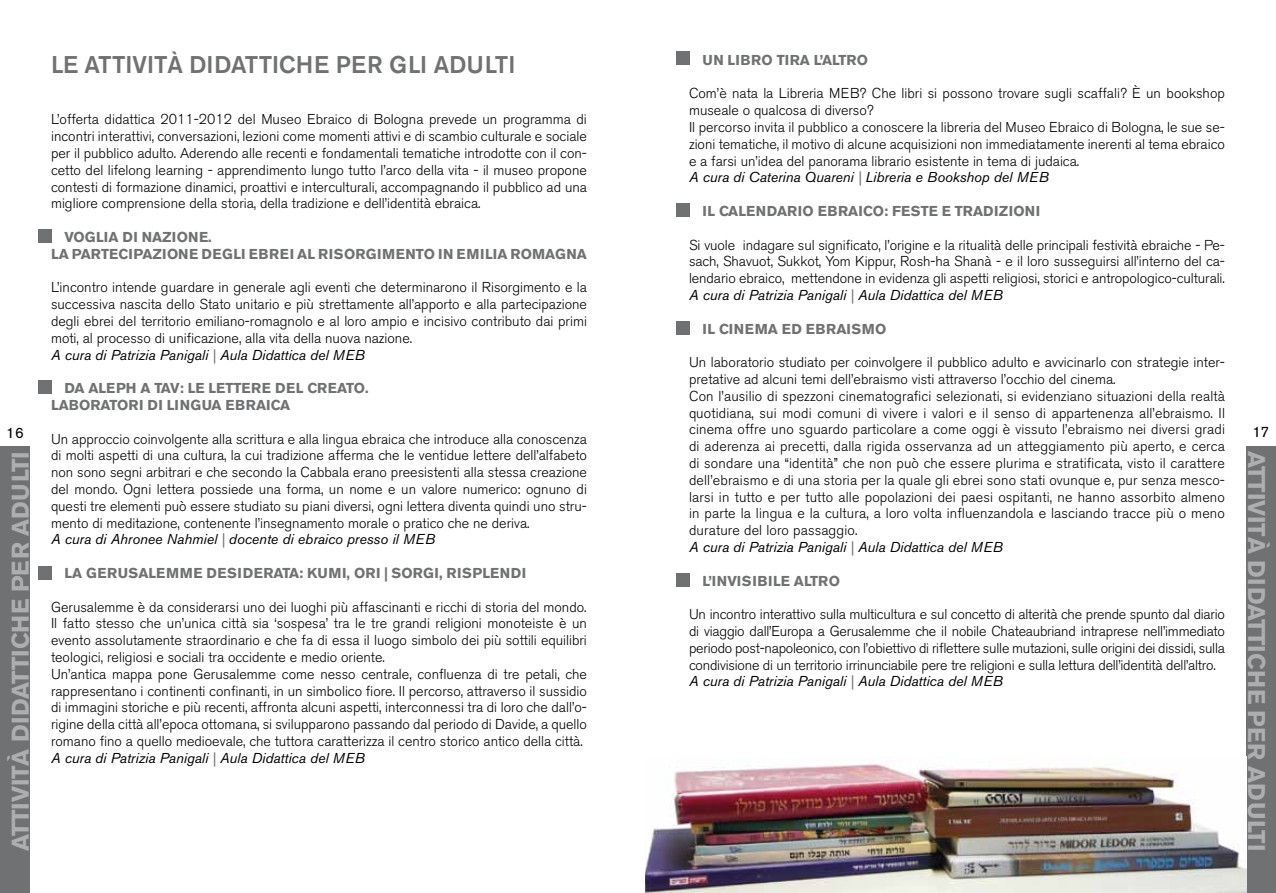
<style>
.page{position:relative;width:1276px;height:893px;background:#fff}
.page>*{position:absolute;margin:0;border:0;box-sizing:border-box;transform-origin:0 0}
.t1{font:700 24px "Akzidenz Grotesk BE";letter-spacing:-.005em;color:#adaeb0}
.t2{font:500 24px "Akzidenz Grotesk BE";color:#707172}
.t3{font:15px "Akzidenz Grotesk BE";color:#000}
.t4{font:300 14.25px/16.8px "Akzidenz Grotesk BE";color:#000}
.t5{font:700 14.25px/16.8px "Akzidenz Grotesk BE";letter-spacing:.02em;color:#707172}
.t6{font:700 14.25px/16.8px "Akzidenz Grotesk BE";color:#707172}
.t7{font:700 14.25px "Akzidenz Grotesk BE";letter-spacing:.04em;color:#707172}
.s1{color:#fff}
.s2{font-weight:400;font-style:italic}
.s3{font-weight:400;font-style:italic;color:#707172}
</style>
<div class="page">
<div style="left:1246px;top:446px;width:30px;height:447px;background:#707172"></div>
<div style="left:0;top:446px;width:30px;height:447px;background:#707172"></div>
<img style="left:645px;top:764px;width:601px;height:129px">
<div style="left:38px;top:230px;width:13px;height:13px;background:#707172"></div>
<div style="left:38px;top:381px;width:13px;height:13px;background:#707172"></div>
<div style="left:38px;top:567px;width:13px;height:13px;background:#707172"></div>
<div style="left:676px;top:52px;width:13px;height:13px;background:#707172"></div>
<div style="left:676px;top:203px;width:13px;height:13px;background:#707172"></div>
<div style="left:676px;top:322px;width:13px;height:13px;background:#707172"></div>
<div style="left:676px;top:573px;width:13px;height:13px;background:#707172"></div>
<h1 class="t2" style="left:51px;top:50px;width:466px">LE ATTIVITÀ DIDATTICHE PER GLI ADULTI</h1>
<p class="t5" style="left:689px;top:51px;width:181px"><span class="s1">&gt;</span> UN LIBRO TIRA L’ALTRO</p>
<p class="t4" style="left:689px;top:85px;width:537px">Com’è nata la Libreria MEB? Che libri si possono trovare sugli scaffali? È un bookshop museale o qualcosa di diverso?<br>Il percorso invita il pubblico a conoscere la libreria del Museo Ebraico di Bologna, le sue se&shy;zioni tematiche, il motivo di alcune acquisizioni non immediatamente inerenti al tema ebraico e a farsi un’idea del panorama librario esistente in tema di judaica.<br><span class="s2">A cura di Caterina Quareni</span> <span class="s3">|</span> <span class="s2">Libreria e Bookshop del MEB</span></p>
<p class="t6" style="left:689px;top:203px;width:353px"><span class="s1">&gt;</span> IL CALENDARIO EBRAICO: FESTE E TRADIZIONI</p>
<p class="t4" style="left:689px;top:236px;width:537px;text-align:justify">Si vuole indagare sul significato, l’origine e la ritualità delle principali festività ebraiche - Pe&shy;sach, Shavuot, Sukkot, Yom Kippur, Rosh-ha Shanà - e il loro susseguirsi all’interno del ca&shy;lendario ebraico, mettendone in evidenza gli aspetti religiosi, storici e antropologico-culturali.<br><span class="s2">A cura di Patrizia Panigali</span> <span class="s3">|</span> <span class="s2">Aula Didattica del MEB</span></p>
<p class="t7" style="left:689px;top:320px;width:199px"><span class="s1">&gt;</span> IL CINEMA ED EBRAISMO</p>
<p class="t4" style="left:689px;top:354px;width:537px">Un laboratorio studiato per coinvolgere il pubblico adulto e avvicinarlo con strategie inter&shy;pretative ad alcuni temi dell’ebraismo visti attraverso l’occhio del cinema.<br>Con l’ausilio di spezzoni cinematografici selezionati, si evidenziano situazioni della realtà quotidiana, sui modi comuni di vivere i valori e il senso di appartenenza all’ebraismo. Il cinema offre uno sguardo particolare a come oggi è vissuto l’ebraismo nei diversi gradi di aderenza ai precetti, dalla rigida osservanza ad un atteggiamento più aperto, e cerca di sondare una “identità” che non può che essere plurima e stratificata, visto il carattere dell’ebraismo e di una storia per la quale gli ebrei sono stati ovunque e, pur senza mesco&shy;larsi in tutto e per tutto alle popolazioni dei paesi ospitanti, ne hanno assorbito almeno in parte la lingua e la cultura, a loro volta influenzandola e lasciando tracce più o meno durature del loro passaggio.<br><span class="s2">A cura di Patrizia Panigali</span> <span class="s3">|</span> <span class="s2">Aula Didattica del MEB</span></p>
<p class="t5" style="left:689px;top:572px;width:152px"><span class="s1">&gt;</span> L’INVISIBILE ALTRO</p>
<p class="t4" style="left:689px;top:606px;width:537px">Un incontro interattivo sulla multicultura e sul concetto di alterità che prende spunto dal diario di viaggio dall’Europa a Gerusalemme che il nobile Chateaubriand intraprese nell’immediato periodo post-napoleonico, con l’obiettivo di riflettere sulle mutazioni, sulle origini dei dissidi, sulla condivisione di un territorio irrinunciabile pere tre religioni e sulla lettura dell’identità dell’altro.<br><span class="s2">A cura di Patrizia Panigali</span> <span class="s3">|</span> <span class="s2">Aula Didattica del MEB</span></p>
<p class="t4" style="left:51px;top:111px;width:537px;text-align:justify">L’offerta didattica 2011-2012 del Museo Ebraico di Bologna prevede un programma di incontri interattivi, conversazioni, lezioni come momenti attivi e di scambio culturale e sociale per il pubblico adulto. Aderendo alle recenti e fondamentali tematiche introdotte con il con&shy;cetto del lifelong learning - apprendimento lungo tutto l’arco della vita - il museo propone contesti di formazione dinamici, proattivi e interculturali, accompagnando il pubblico ad una migliore comprensione della storia, della tradizione e dell’identità ebraica.</p>
<p class="t5" style="left:51px;top:229px;width:537px"><span class="s1">&gt;</span> VOGLIA DI NAZIONE.<br>LA PARTECIPAZIONE DEGLI EBREI AL RISORGIMENTO IN EMILIA ROMAGNA</p>
<p class="t4" style="left:51px;top:279px;width:537px">L’incontro intende guardare in generale agli eventi che determinarono il Risorgimento e la successiva nascita dello Stato unitario e più strettamente all’apporto e alla partecipazione degli ebrei del territorio emiliano-romagnolo e al loro ampio e incisivo contributo dai primi moti, al processo di unificazione, alla vita della nuova nazione.<br><span class="s2">A cura di Patrizia Panigali</span> <span class="s3">|</span> <span class="s2">Aula Didattica del MEB</span></p>
<p class="t6" style="left:51px;top:380px;width:319px"><span class="s1">&gt;</span> DA ALEPH A TAV: LE LETTERE DEL CREATO.<br>LABORATORI DI LINGUA EBRAICA</p>
<p class="t4" style="left:51px;top:431px;width:537px">Un approccio coinvolgente alla scrittura e alla lingua ebraica che introduce alla conoscenza di molti aspetti di una cultura, la cui tradizione afferma che le ventidue lettere dell’alfabeto non sono segni arbitrari e che secondo la Cabbala erano preesistenti alla stessa creazione del mondo. Ogni lettera possiede una forma, un nome e un valore numerico: ognuno di questi tre elementi può essere studiato su piani diversi, ogni lettera diventa quindi uno stru&shy;mento di meditazione, contenente l’insegnamento morale o pratico che ne deriva.<br><span class="s2">A cura di Ahronee Nahmiel</span> <span class="s3">|</span> <span class="s2">docente di ebraico presso il MEB</span></p>
<p class="t7" style="left:51px;top:565px;width:477px"><span class="s1">&gt;</span> LA GERUSALEMME DESIDERATA: KUMI, ORI | SORGI, RISPLENDI</p>
<p class="t4" style="left:51px;top:599px;width:537px">Gerusalemme è da considerarsi uno dei luoghi più affascinanti e ricchi di storia del mondo.<br>Il fatto stesso che un’unica città sia ‘sospesa’ tra le tre grandi religioni monoteiste è un evento assolutamente straordinario e che fa di essa il luogo simbolo dei più sottili equilibri teologici, religiosi e sociali tra occidente e medio oriente.<br>Un’antica mappa pone Gerusalemme come nesso centrale, confluenza di tre petali, che rappresentano i continenti confinanti, in un simbolico fiore. Il percorso, attraverso il sussidio di immagini storiche e più recenti, affronta alcuni aspetti, interconnessi tra di loro che dall’o&shy;rigine della città all’epoca ottomana, si svilupparono passando dal periodo di Davide, a quello romano fino a quello medioevale, che tuttora caratterizza il centro storico antico della città.<br><span class="s2">A cura di Patrizia Panigali</span> <span class="s3">|</span> <span class="s2">Aula Didattica del MEB</span></p>
<p class="t3" style="left:6px;top:424px;width:19px">16</p>
<p class="t3" style="left:1252px;top:423px;width:18px">17</p>
<h1 class="t1" style="left:1270px;top:451px;width:402px;rotate:90deg">ATTIVITÀ DIDATTICHE PER ADULTI</h1>
<h1 class="t1" style="left:6px;top:851px;width:402px;rotate:-90deg">ATTIVITÀ DIDATTICHE PER ADULTI</h1>
</div>
